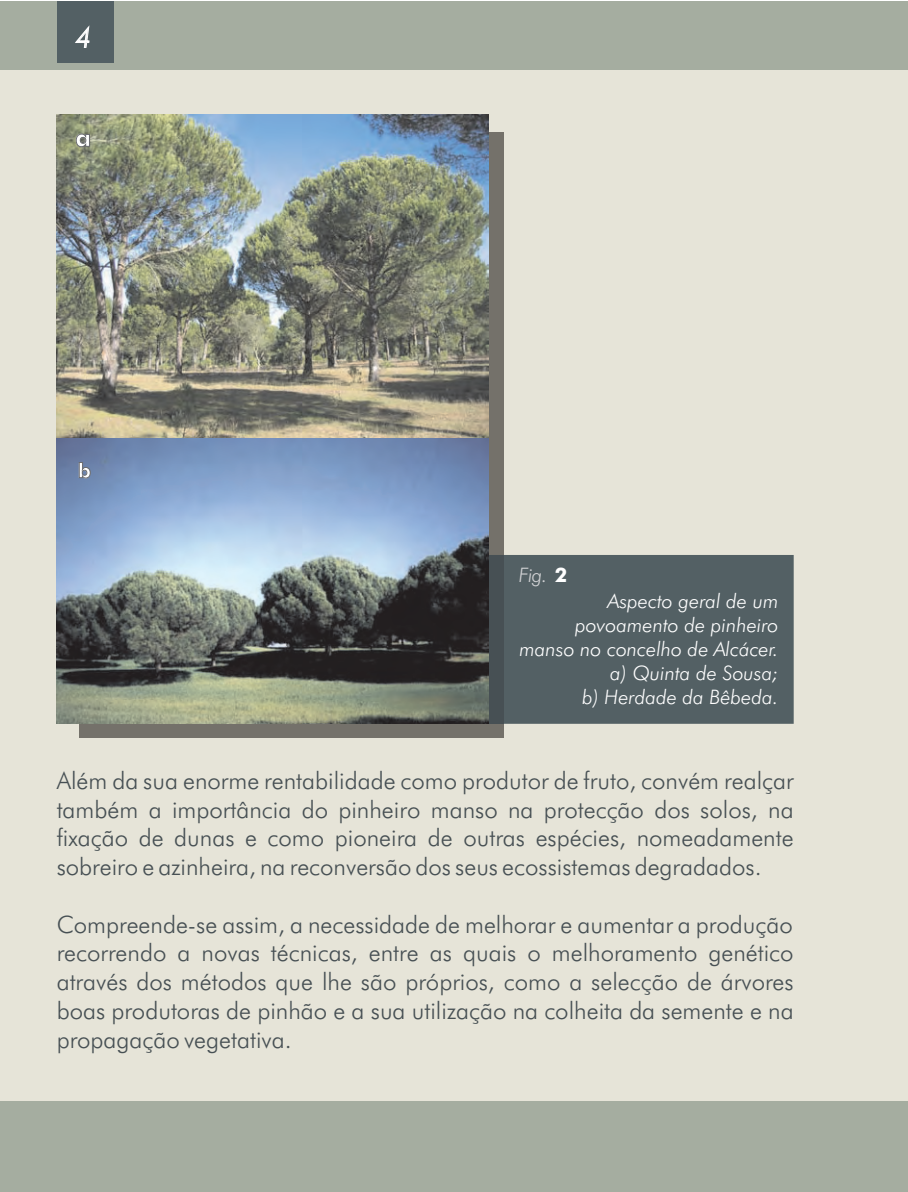
<style>
.page{position:relative;width:908px;height:1192px;background:#fff}
.page>*{position:absolute;margin:0;border:0;box-sizing:border-box;transform-origin:0 0}
.t1{font:italic 28px "Futura Lt BT";color:#fff}
.t2{font:24px/28.8px "Futura Lt BT";color:#475054;text-align:justify}
.t3{font:700 24px "Futura Md BT";color:#fff}
.t4{font:italic 20px/24px "Futura Lt BT";color:#fff;text-align:right}
.t5{font:italic 20px "Futura Lt BT";color:#d1d2d4}
.t6{font:700 20px "Futura Md BT";color:#fff}
.s1{font-family:"Futura Md BT";font-weight:700;font-style:normal;color:#fff}
</style>
<div class="page">
<div style="left:0;top:69px;width:907px;height:1032px;background:#e6e4d8"></div>
<div style="left:80px;top:132px;width:424px;height:605px;background:#74716a"></div>
<div style="left:0;top:1101px;width:907px;height:91px;background:#a5ada0"></div>
<div style="left:0;top:1px;width:907px;height:68px;background:#a5ada0"></div>
<div style="left:57px;top:1px;width:56px;height:62px;background:#536064"></div>
<div style="left:479px;top:555px;width:315px;height:169px;background:#536064"></div>
<div style="left:489px;top:555px;width:15px;height:168px;background:#475054"></div>
<img style="left:57px;top:115px;width:432px;height:609px">
<p class="t1" style="left:76px;top:26px;width:17px">4</p>
<p class="t3" style="left:75px;top:128px;width:17px">a</p>
<p class="t6" style="left:78px;top:462px;width:15px">b</p>
<p class="t5" style="left:519px;top:567px;width:50px">Fig. <span class="s1">2</span></p>
<p class="t4" style="left:519px;top:591px;width:261px">Aspecto geral de um povoamento de pinheiro manso no concelho de Alcácer. a) Quinta de Sousa;<br>b) Herdade da Bêbeda.</p>
<p class="t2" style="left:57px;top:768px;width:739px">Além da sua enorme rentabilidade como produtor de fruto, convém realçar também a importância do pinheiro manso na protecção dos solos, na fixação de dunas e como pioneira de outras espécies, nomeadamente sobreiro e azinheira, na reconversão dos seus ecossistemas degradados.</p>
<p class="t2" style="left:57px;top:912px;width:739px">Compreende-se assim, a necessidade de melhorar e aumentar a produção recorrendo a novas técnicas, entre as quais o melhoramento genético através dos métodos que lhe são próprios, como a selecção de árvores boas produtoras de pinhão e a sua utilização na colheita da semente e na propagação vegetativa.</p>
</div>
